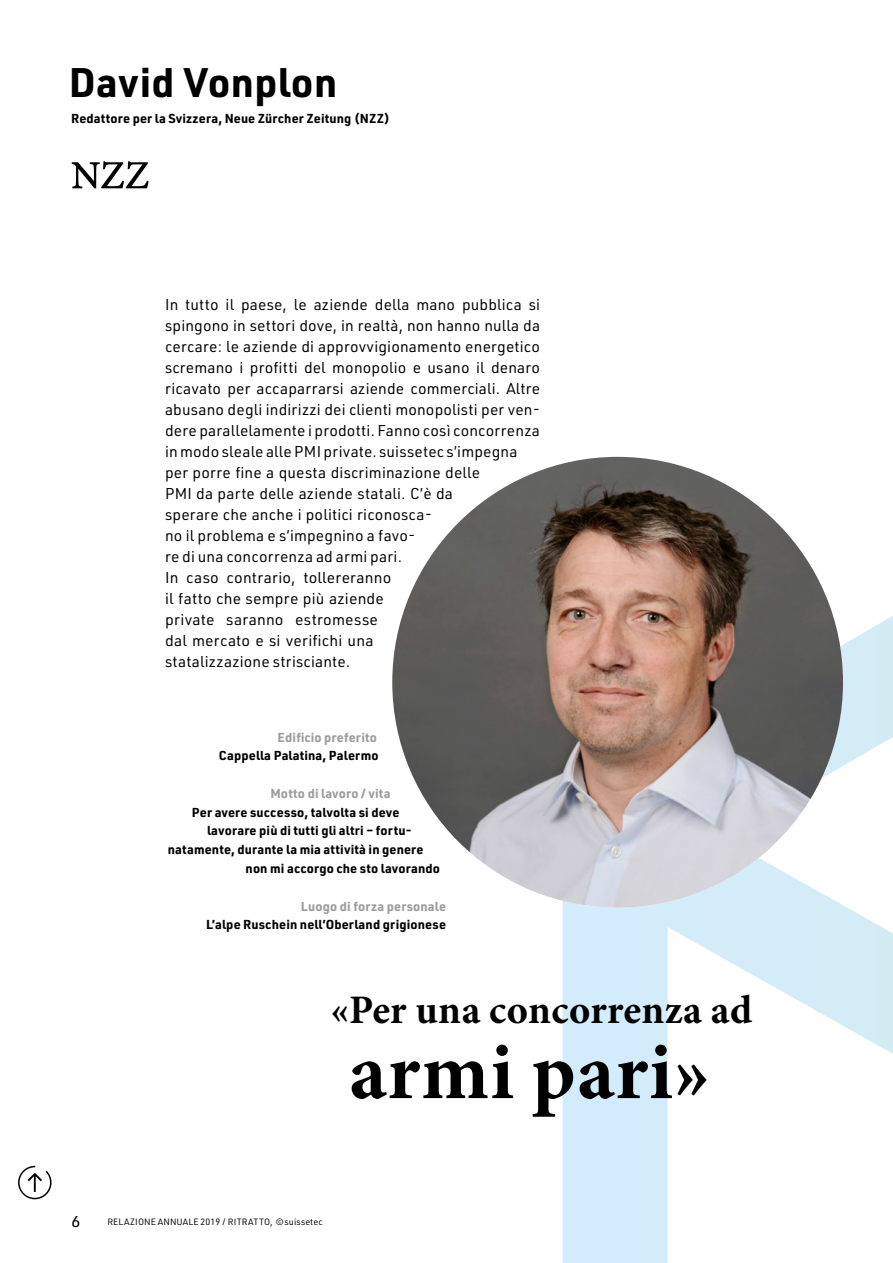
<style>
.page{position:relative;width:893px;height:1263px;background:#fff}
.page>*{position:absolute;margin:0;border:0;box-sizing:border-box;transform-origin:0 0}
.t1{font:700 81px "Minion Pro";letter-spacing:.01em;color:#000}
.t2{font:700 40.5px "Minion Pro";letter-spacing:.01em;color:#000}
.t3{font:700 40.5px "URWDIN";letter-spacing:.01em;color:#000}
.t4{font:15.3px/21px "URWDIN";letter-spacing:.01em;color:#000}
.t5{font:15.3px "URWDIN";letter-spacing:.01em;color:#000;scale:1.14 1}
.t6{font:700 12.75px "URWDIN";letter-spacing:.01em;color:#000}
.t7{font:700 12.75px "URWDIN";letter-spacing:.01em;color:#9c9c9d}
.t8{font:9px "URWDIN";letter-spacing:.01em;color:#000}
</style>
<div class="page">
<svg style="left:18px;top:1165px;width:34px;height:35px"></svg>
<svg style="left:550px;top:456px;width:343px;height:807px"></svg>
<img style="left:392px;top:457px;width:451px;height:450px;border-radius:225px">
<svg style="left:72px;top:161px;width:77px;height:27px"></svg>
<h2 class="t3" style="left:69px;top:54px;width:270px">David Vonplon</h2>
<p class="t6" style="left:71px;top:110px;width:320px">Redattore per la Svizzera, Neue Zürcher Zeitung (NZZ)</p>
<p class="t4" style="left:165px;top:294px;width:377px">In tutto il paese, le aziende della mano pubblica si spingono in settori dove, in realtà, non hanno nulla da cercare: le aziende di approvvigionamento energetico scremano i profitti del monopolio e usano il denaro ricavato per accaparrarsi aziende commerciali. Altre abusano degli indirizzi dei clienti monopolisti per ven&shy;dere parallelamente i prodotti. Fanno così concorrenza in modo sleale alle PMI private. suissetec s’impegna per porre fine a questa discriminazione delle<br>PMI da parte delle aziende statali. C’è da<br>sperare che anche i politici riconosca-<br>no il problema e s’impegnino a favo-<br>re di una concorrenza ad armi pari.<br>In caso contrario, tollereranno<br>il fatto che sempre più aziende<br>private saranno estromesse<br>dal mercato e si verifichi una<br>statalizzazione strisciante.</p>
<p class="t7" style="left:278px;top:728px;width:101px">Edificio preferito</p>
<p class="t6" style="left:219px;top:747px;width:161px">Cappella Palatina, Palermo</p>
<p class="t7" style="left:270px;top:785px;width:122px">Motto di lavoro / vita</p>
<p class="t6" style="left:192px;top:803px;width:209px">Per avere successo, talvolta si deve</p>
<p class="t6" style="left:207px;top:822px;width:206px">lavorare più di tutti gli altri – fortu-</p>
<p class="t6" style="left:168px;top:841px;width:257px">natamente, durante la mia attività in genere</p>
<p class="t6" style="left:246px;top:860px;width:196px">non mi accorgo che sto lavorando</p>
<p class="t7" style="left:301px;top:897px;width:147px">Luogo di forza personale</p>
<p class="t6" style="left:206px;top:916px;width:241px">L’alpe Ruschein nell’Oberland grigionese</p>
<h2 class="t2" style="left:330px;top:986px;width:423px">«Per una concorrenza ad</h2>
<h1 class="t1" style="left:349px;top:1024px;width:363px">armi pari»</h1>
<p class="t5" style="left:71px;top:1212px;width:10px">6</p>
<p class="t8" style="left:107px;top:1216px;width:217px">RELAZIONE ANNUALE 2019 / RITRATTO, © suissetec</p>
</div>
